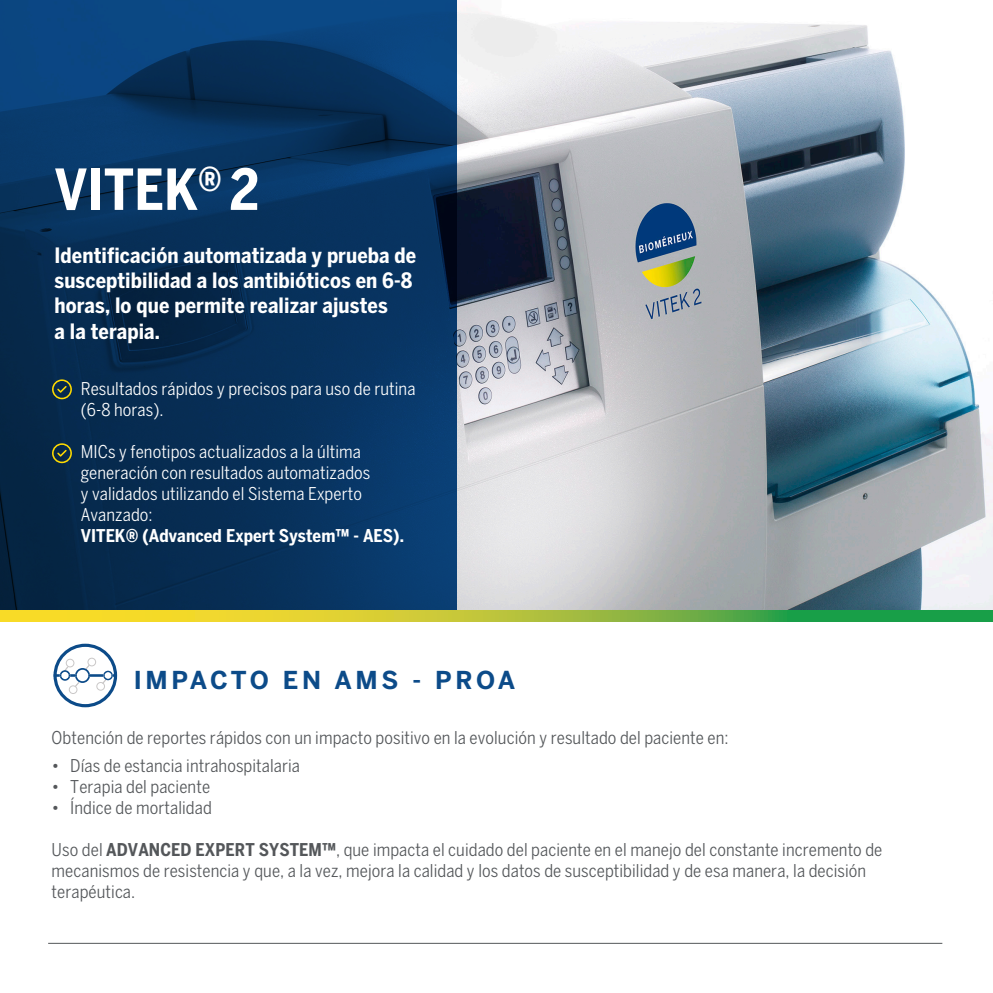
<style>
.page{position:relative;width:993px;height:993px;background:#fff}
.page>*{position:absolute;margin:0;border:0;box-sizing:border-box;transform-origin:0 0}
.t1{font:700 condensed 56px "Benton Sans";letter-spacing:.005em;color:#fff}
.t2{font:700 24.5px "Benton Sans";letter-spacing:.145em;color:#0c4b89}
.t3{font:700 condensed 21px/25.2px "Benton Sans";letter-spacing:.005em;color:#fff}
.t4{font:condensed 17.5px/21px "Benton Sans";letter-spacing:.005em;color:#54575a}
.t5{font:condensed 17.5px/21px "Benton Sans";letter-spacing:.005em;color:#fff}
.t6{font:700 condensed 17.5px "Benton Sans";letter-spacing:.005em;color:#fff}
.s1{font-weight:700}
</style>
<div class="page">
<img style="left:456px;top:0;width:536px;height:610px">
<svg style="left:0;top:0;width:456px;height:610px;background:#07325d"></svg>
<hr style="left:48px;top:942px;width:894px;height:1px;background:#54575a">
<svg style="left:53px;top:643px;width:64px;height:64px"></svg>
<svg style="left:52px;top:379px;width:20px;height:20px"></svg>
<svg style="left:52px;top:443px;width:20px;height:20px"></svg>
<svg style="left:0;top:610px;width:992px;height:11px;background:#9ebf3a"></svg>
<h1 class="t1" style="left:54px;top:156px;width:206px">VITEK<sup>®</sup> 2</h1>
<p class="t3" style="left:54px;top:242px;width:363px">Identificación automatizada y prueba de susceptibilidad a los antibióticos en 6-8 horas, lo que permite realizar ajustes<br>a la terapia.</p>
<p class="t5" style="left:81px;top:377px;width:336px">Resultados rápidos y precisos para uso de rutina (6-8 horas).</p>
<p class="t5" style="left:81px;top:440px;width:291px">MICs y fenotipos actualizados a la última generación con resultados automatizados y validados utilizando el Sistema Experto Avanzado:</p>
<p class="t6" style="left:81px;top:525px;width:324px">VITEK® (Advanced Expert System™ - AES).</p>
<h2 class="t2" style="left:134px;top:665px;width:383px">IMPACTO EN AMS - PROA</h2>
<p class="t4" style="left:52px;top:726px;width:678px">Obtención de reportes rápidos con un impacto positivo en la evolución y resultado del paciente en:</p>
<p class="t4" style="left:52px;top:754px;width:250px">• Días de estancia intrahospitalaria</p>
<p class="t4" style="left:52px;top:775px;width:160px">• Terapia del paciente</p>
<p class="t4" style="left:52px;top:796px;width:162px">• Índice de mortalidad</p>
<p class="t4" style="left:52px;top:838px;width:832px">Uso del <span class="s1">ADVANCED EXPERT SYSTEM™</span>, que impacta el cuidado del paciente en el manejo del constante incremento de mecanismos de resistencia y que, a la vez, mejora la calidad y los datos de susceptibilidad y de esa manera, la decisión terapéutica.</p>
</div>
